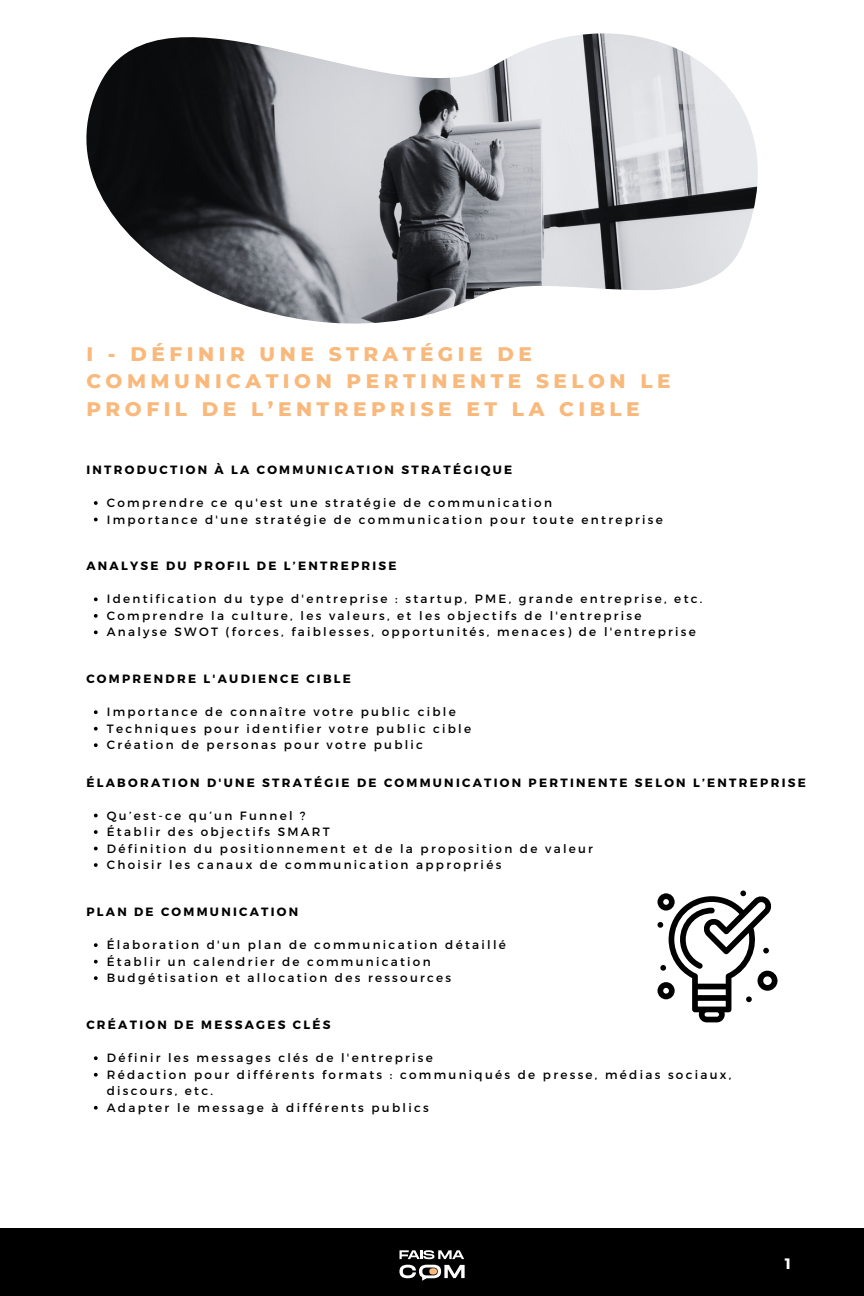
<style>
.page{position:relative;width:864px;height:1296px;background:#fff}
.page>*{position:absolute;margin:0;border:0;box-sizing:border-box;transform-origin:0 0}
.t1{font:800 20px/27.8px "Montserrat";letter-spacing:.225em;color:#f9b97c}
.t2{font:700 15.1px "Montserrat";color:#fff}
.t3{font:12px/16.5px "Montserrat";letter-spacing:.19em;color:#000}
.t4{font:700 12px "Montserrat";letter-spacing:.19em;color:#000}
</style>
<div class="page">
<div style="left:0;top:1229px;width:864px;height:67px;background:#000"></div>
<svg style="left:399px;top:1265px;width:66px;height:16px"></svg>
<svg style="left:400px;top:1250px;width:64px;height:9px"></svg>
<img style="left:86px;top:33px;width:672px;height:291px">
<svg style="left:658px;top:891px;width:120px;height:131px"></svg>
<svg style="left:94px;top:501px;width:4px;height:4px"></svg>
<svg style="left:94px;top:518px;width:4px;height:3px"></svg>
<svg style="left:94px;top:597px;width:4px;height:4px"></svg>
<svg style="left:94px;top:614px;width:4px;height:4px"></svg>
<svg style="left:94px;top:630px;width:4px;height:4px"></svg>
<svg style="left:94px;top:710px;width:4px;height:4px"></svg>
<svg style="left:94px;top:727px;width:4px;height:4px"></svg>
<svg style="left:94px;top:743px;width:4px;height:4px"></svg>
<svg style="left:94px;top:814px;width:4px;height:3px"></svg>
<svg style="left:94px;top:830px;width:4px;height:4px"></svg>
<svg style="left:94px;top:847px;width:4px;height:3px"></svg>
<svg style="left:94px;top:863px;width:4px;height:4px"></svg>
<svg style="left:94px;top:943px;width:4px;height:4px"></svg>
<svg style="left:94px;top:960px;width:4px;height:4px"></svg>
<svg style="left:94px;top:976px;width:4px;height:4px"></svg>
<svg style="left:94px;top:1056px;width:4px;height:4px"></svg>
<svg style="left:94px;top:1073px;width:4px;height:4px"></svg>
<svg style="left:94px;top:1106px;width:4px;height:4px"></svg>
<p class="t1" style="left:86px;top:339px;width:586px">I - DÉFINIR UNE STRATÉGIE DE<br>COMMUNICATION PERTINENTE SELON LE<br>PROFIL DE L’ENTREPRISE ET LA CIBLE</p>
<p class="t4" style="left:86px;top:462px;width:427px">INTRODUCTION À LA COMMUNICATION STRATÉGIQUE</p>
<p class="t3" style="left:107px;top:494px;width:447px">Comprendre ce qu'est une stratégie de communication</p>
<p class="t3" style="left:107px;top:511px;width:558px">Importance d'une stratégie de communication pour toute entreprise</p>
<p class="t4" style="left:86px;top:558px;width:312px">ANALYSE DU PROFIL DE L’ENTREPRISE</p>
<p class="t3" style="left:107px;top:590px;width:597px">Identification du type d'entreprise : startup, PME, grande entreprise, etc.</p>
<p class="t3" style="left:107px;top:607px;width:536px">Comprendre la culture, les valeurs, et les objectifs de l'entreprise</p>
<p class="t3" style="left:107px;top:623px;width:591px">Analyse SWOT (forces, faiblesses, opportunités, menaces) de l'entreprise</p>
<p class="t4" style="left:86px;top:671px;width:266px">COMPRENDRE L'AUDIENCE CIBLE</p>
<p class="t3" style="left:107px;top:703px;width:350px">Importance de connaître votre public cible</p>
<p class="t3" style="left:107px;top:720px;width:366px">Techniques pour identifier votre public cible</p>
<p class="t3" style="left:107px;top:736px;width:318px">Création de personas pour votre public</p>
<p class="t4" style="left:86px;top:775px;width:721px">ÉLABORATION D'UNE STRATÉGIE DE COMMUNICATION PERTINENTE SELON L’ENTREPRISE</p>
<p class="t3" style="left:107px;top:807px;width:200px">Qu’est-ce qu’un Funnel ?</p>
<p class="t3" style="left:107px;top:823px;width:225px">Établir des objectifs SMART</p>
<p class="t3" style="left:107px;top:840px;width:488px">Définition du positionnement et de la proposition de valeur</p>
<p class="t3" style="left:107px;top:856px;width:396px">Choisir les canaux de communication appropriés</p>
<p class="t4" style="left:86px;top:904px;width:213px">PLAN DE COMMUNICATION</p>
<p class="t3" style="left:107px;top:936px;width:401px">Élaboration d'un plan de communication détaillé</p>
<p class="t3" style="left:107px;top:953px;width:325px">Établir un calendrier de communication</p>
<p class="t3" style="left:107px;top:969px;width:346px">Budgétisation et allocation des ressources</p>
<p class="t4" style="left:86px;top:1017px;width:246px">CRÉATION DE MESSAGES CLÉS</p>
<p class="t3" style="left:107px;top:1049px;width:328px">Définir les messages clés de l'entreprise</p>
<p class="t3" style="left:107px;top:1066px;width:626px">Rédaction pour différents formats : communiqués de presse, médias sociaux, discours, etc.</p>
<p class="t3" style="left:107px;top:1099px;width:323px">Adapter le message à différents publics</p>
<p class="t2" style="left:785px;top:1254px;width:8px">1</p>
</div>
